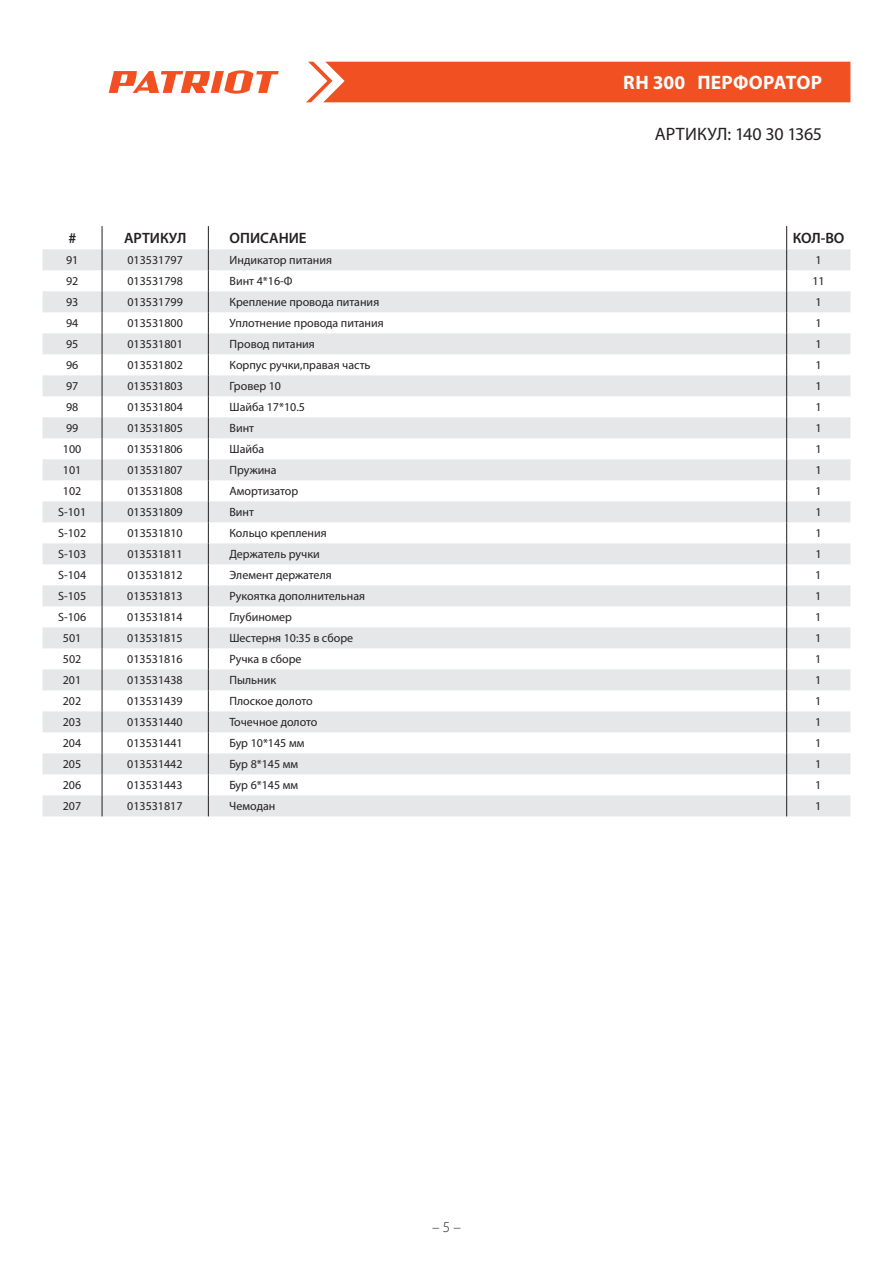
<style>
.page{position:relative;width:893px;height:1263px;background:#fff}
.page>*{position:absolute;margin:0;border:0;box-sizing:border-box;transform-origin:0 0}
.t1{font:700 19.5px "Myriad Pro";letter-spacing:.015em;color:#fff}
.t2{font:18px "Myriad Pro";letter-spacing:-.015em;color:#231f20}
.t3{font:600 15px "Myriad Pro";color:#231f20}
.t4{font:300 15px "Myriad Pro";color:#231f20}
.t5{font:12px "Myriad Pro";color:#231f20}
</style>
<div class="page">
<div style="left:306px;top:62px;width:544px;height:40px;background:#f15122"></div>
<svg style="left:109px;top:70px;width:170px;height:24px"></svg>
<svg style="left:43px;top:249px;width:807px;height:567px;fill:#eeeff0"></svg>
<svg style="left:102px;top:226px;width:1px;height:590px"></svg>
<svg style="left:208px;top:226px;width:1px;height:590px"></svg>
<svg style="left:786px;top:226px;width:1px;height:590px"></svg>
<h1 class="t1" style="left:623px;top:70px;width:200px">RH 300 перфоратор</h1>
<h2 class="t2" style="left:655px;top:123px;width:169px">АРТИКУЛ: 140 30 1365</h2>
<p class="t3" style="left:68px;top:229px;width:9px">#</p>
<p class="t3" style="left:124px;top:229px;width:64px">АРТИКУЛ</p>
<p class="t3" style="left:230px;top:229px;width:78px">ОПИСАНИЕ</p>
<p class="t3" style="left:793px;top:229px;width:53px">КОЛ-ВО</p>
<p class="t5" style="left:66px;top:253px;width:14px">91</p>
<p class="t5" style="left:127px;top:253px;width:57px">013531797</p>
<p class="t5" style="left:230px;top:253px;width:104px">Индикатор питания</p>
<p class="t5" style="left:815px;top:253px;width:8px">1</p>
<p class="t5" style="left:66px;top:274px;width:14px">92</p>
<p class="t5" style="left:127px;top:274px;width:57px">013531798</p>
<p class="t5" style="left:230px;top:274px;width:64px">Винт 4*16-Ф</p>
<p class="t5" style="left:812px;top:274px;width:14px">11</p>
<p class="t5" style="left:66px;top:295px;width:14px">93</p>
<p class="t5" style="left:127px;top:295px;width:57px">013531799</p>
<p class="t5" style="left:230px;top:295px;width:151px">Крепление провода питания</p>
<p class="t5" style="left:815px;top:295px;width:8px">1</p>
<p class="t5" style="left:66px;top:316px;width:14px">94</p>
<p class="t5" style="left:127px;top:316px;width:57px">013531800</p>
<p class="t5" style="left:230px;top:316px;width:156px">Уплотнение провода питания</p>
<p class="t5" style="left:815px;top:316px;width:8px">1</p>
<p class="t5" style="left:66px;top:337px;width:14px">95</p>
<p class="t5" style="left:127px;top:337px;width:57px">013531801</p>
<p class="t5" style="left:230px;top:337px;width:87px">Провод питания</p>
<p class="t5" style="left:815px;top:337px;width:8px">1</p>
<p class="t5" style="left:66px;top:358px;width:14px">96</p>
<p class="t5" style="left:127px;top:358px;width:57px">013531802</p>
<p class="t5" style="left:230px;top:358px;width:143px">Корпус ручки,правая часть</p>
<p class="t5" style="left:815px;top:358px;width:8px">1</p>
<p class="t5" style="left:66px;top:379px;width:14px">97</p>
<p class="t5" style="left:127px;top:379px;width:57px">013531803</p>
<p class="t5" style="left:230px;top:379px;width:53px">Гровер 10</p>
<p class="t5" style="left:815px;top:379px;width:8px">1</p>
<p class="t5" style="left:66px;top:400px;width:14px">98</p>
<p class="t5" style="left:127px;top:400px;width:57px">013531804</p>
<p class="t5" style="left:230px;top:400px;width:77px">Шайба 17*10.5</p>
<p class="t5" style="left:815px;top:400px;width:8px">1</p>
<p class="t5" style="left:66px;top:421px;width:14px">99</p>
<p class="t5" style="left:127px;top:421px;width:57px">013531805</p>
<p class="t5" style="left:230px;top:421px;width:26px">Винт</p>
<p class="t5" style="left:815px;top:421px;width:8px">1</p>
<p class="t5" style="left:63px;top:442px;width:20px">100</p>
<p class="t5" style="left:127px;top:442px;width:57px">013531806</p>
<p class="t5" style="left:230px;top:442px;width:36px">Шайба</p>
<p class="t5" style="left:815px;top:442px;width:8px">1</p>
<p class="t5" style="left:63px;top:463px;width:20px">101</p>
<p class="t5" style="left:127px;top:463px;width:57px">013531807</p>
<p class="t5" style="left:229px;top:463px;width:49px">Пружина</p>
<p class="t5" style="left:815px;top:463px;width:8px">1</p>
<p class="t5" style="left:63px;top:484px;width:20px">102</p>
<p class="t5" style="left:127px;top:484px;width:57px">013531808</p>
<p class="t5" style="left:229px;top:484px;width:70px">Амортизатор</p>
<p class="t5" style="left:815px;top:484px;width:8px">1</p>
<p class="t5" style="left:58px;top:505px;width:30px">S-101</p>
<p class="t5" style="left:127px;top:505px;width:57px">013531809</p>
<p class="t5" style="left:229px;top:505px;width:26px">Винт</p>
<p class="t5" style="left:815px;top:505px;width:8px">1</p>
<p class="t5" style="left:58px;top:526px;width:30px">S-102</p>
<p class="t5" style="left:127px;top:526px;width:57px">013531810</p>
<p class="t5" style="left:229px;top:526px;width:99px">Кольцо крепления</p>
<p class="t5" style="left:815px;top:526px;width:8px">1</p>
<p class="t5" style="left:58px;top:547px;width:30px">S-103</p>
<p class="t5" style="left:127px;top:547px;width:57px">013531811</p>
<p class="t5" style="left:229px;top:547px;width:92px">Держатель ручки</p>
<p class="t5" style="left:815px;top:547px;width:8px">1</p>
<p class="t5" style="left:58px;top:568px;width:30px">S-104</p>
<p class="t5" style="left:127px;top:568px;width:57px">013531812</p>
<p class="t5" style="left:229px;top:568px;width:104px">Элемент держателя</p>
<p class="t5" style="left:815px;top:568px;width:8px">1</p>
<p class="t5" style="left:58px;top:589px;width:30px">S-105</p>
<p class="t5" style="left:127px;top:589px;width:57px">013531813</p>
<p class="t5" style="left:229px;top:589px;width:137px">Рукоятка дополнительная</p>
<p class="t5" style="left:815px;top:589px;width:8px">1</p>
<p class="t5" style="left:58px;top:610px;width:30px">S-106</p>
<p class="t5" style="left:127px;top:610px;width:57px">013531814</p>
<p class="t5" style="left:229px;top:610px;width:64px">Глубиномер</p>
<p class="t5" style="left:815px;top:610px;width:8px">1</p>
<p class="t5" style="left:63px;top:631px;width:20px">501</p>
<p class="t5" style="left:127px;top:631px;width:57px">013531815</p>
<p class="t5" style="left:229px;top:631px;width:125px">Шестерня 10:35 в сборе</p>
<p class="t5" style="left:815px;top:631px;width:8px">1</p>
<p class="t5" style="left:63px;top:652px;width:20px">502</p>
<p class="t5" style="left:127px;top:652px;width:57px">013531816</p>
<p class="t5" style="left:229px;top:652px;width:74px">Ручка в сборе</p>
<p class="t5" style="left:815px;top:652px;width:8px">1</p>
<p class="t5" style="left:63px;top:673px;width:20px">201</p>
<p class="t5" style="left:127px;top:673px;width:57px">013531438</p>
<p class="t5" style="left:229px;top:673px;width:48px">Пыльник</p>
<p class="t5" style="left:815px;top:673px;width:8px">1</p>
<p class="t5" style="left:63px;top:694px;width:20px">202</p>
<p class="t5" style="left:127px;top:694px;width:57px">013531439</p>
<p class="t5" style="left:229px;top:694px;width:85px">Плоское долото</p>
<p class="t5" style="left:815px;top:694px;width:8px">1</p>
<p class="t5" style="left:63px;top:715px;width:20px">203</p>
<p class="t5" style="left:127px;top:715px;width:57px">013531440</p>
<p class="t5" style="left:229px;top:715px;width:90px">Точечное долото</p>
<p class="t5" style="left:815px;top:715px;width:8px">1</p>
<p class="t5" style="left:63px;top:736px;width:20px">204</p>
<p class="t5" style="left:127px;top:736px;width:57px">013531441</p>
<p class="t5" style="left:229px;top:736px;width:76px">Бур 10*145 мм</p>
<p class="t5" style="left:815px;top:736px;width:8px">1</p>
<p class="t5" style="left:63px;top:757px;width:20px">205</p>
<p class="t5" style="left:127px;top:757px;width:57px">013531442</p>
<p class="t5" style="left:229px;top:757px;width:70px">Бур 8*145 мм</p>
<p class="t5" style="left:815px;top:757px;width:8px">1</p>
<p class="t5" style="left:63px;top:778px;width:20px">206</p>
<p class="t5" style="left:127px;top:778px;width:57px">013531443</p>
<p class="t5" style="left:229px;top:778px;width:70px">Бур 6*145 мм</p>
<p class="t5" style="left:815px;top:778px;width:8px">1</p>
<p class="t5" style="left:63px;top:799px;width:20px">207</p>
<p class="t5" style="left:127px;top:799px;width:57px">013531817</p>
<p class="t5" style="left:229px;top:799px;width:48px">Чемодан</p>
<p class="t5" style="left:815px;top:799px;width:8px">1</p>
<p class="t4" style="left:432px;top:1218px;width:30px">– 5 –</p>
</div>
